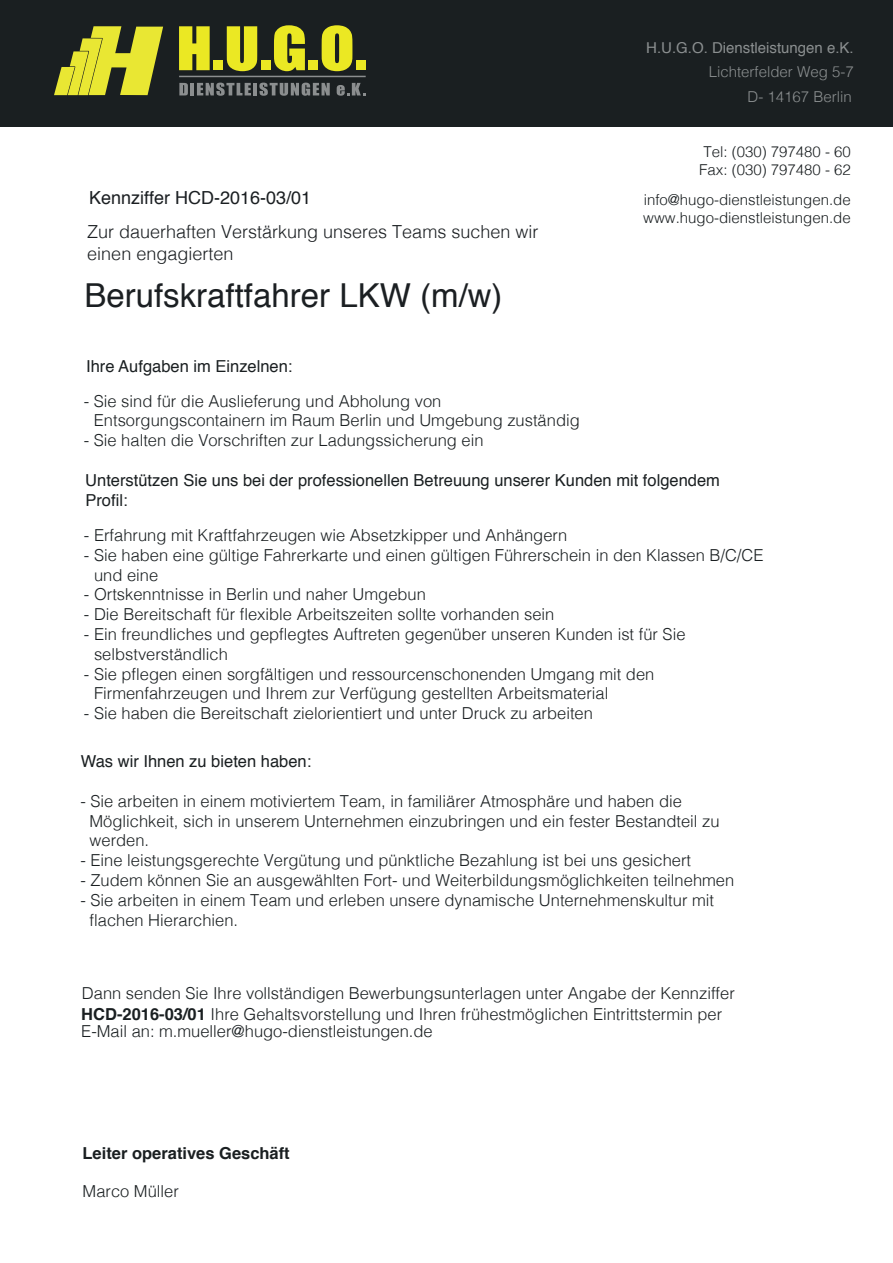
<style>
.page{position:relative;width:893px;height:1263px;background:#fff}
.page>*{position:absolute;margin:0;border:0;box-sizing:border-box;transform-origin:0 0}
.t1{font:33px "Helvetica";color:#1b1f22}
.t2{font:300 18px/22.4px "Helvetica";color:#1b1f22}
.t3{font:18px "Helvetica";color:#1b1f22}
.t4{font:300 16.5px/19.8px "Helvetica";color:#1a1f21}
.t5{font:16.5px/19.8px "Helvetica";color:#1a1f21}
.t6{font:700 16.5px "Helvetica";color:#1a1f21}
.t7{font:300 15px/18px "Helvetica";color:#1a1f21}
.t8{font:15px/24px "Helvetica";color:#8b8f90;text-align:right}
.t9{font:300 15px "Helvetica";color:#8b8f90}
.s1{font-weight:300}
.s2{font-weight:700}
</style>
<div class="page">
<div style="left:0;top:0;width:893px;height:127px;background:#1a1f21"></div>
<svg style="left:179px;top:26px;width:31px;height:44px"></svg>
<div style="left:213px;top:60px;width:10px;height:10px;background:#ebe823"></div>
<svg style="left:227px;top:26px;width:30px;height:45px"></svg>
<div style="left:261px;top:60px;width:10px;height:10px;background:#ebe823"></div>
<svg style="left:274px;top:25px;width:31px;height:46px"></svg>
<div style="left:309px;top:60px;width:9px;height:10px;background:#ebe823"></div>
<svg style="left:322px;top:25px;width:30px;height:46px"></svg>
<div style="left:356px;top:60px;width:10px;height:10px;background:#ebe823"></div>
<hr style="left:179px;top:76px;width:187px;height:1px;background:#8b8e8f">
<svg style="left:179px;top:83px;width:72px;height:13px"></svg>
<hr style="left:253px;top:83px;width:4px;height:12px;background:#8b8e8f">
<svg style="left:259px;top:83px;width:71px;height:13px"></svg>
<svg style="left:337px;top:83px;width:28px;height:13px"></svg>
<svg style="left:54px;top:26px;width:109px;height:69px"></svg>
<p class="t3" style="left:89px;top:184px;width:224px">Kennziffer HCD-2016-03/01</p>
<p class="t2" style="left:87px;top:219px;width:453px">Zur dauerhaften Verstärkung unseres Teams suchen wir einen engagierten</p>
<h1 class="t1" style="left:84px;top:270px;width:420px">Berufskraftfahrer LKW (m/w)</h1>
<p class="t5" style="left:86px;top:356px;width:208px">Ihre Aufgaben im Einzelnen:</p>
<p class="t8" style="left:646px;top:36px;width:209px">H.U.G.O. Dienstleistungen e.K.<br><span class="s1">Lichterfelder Weg 5-7</span></p>
<p class="t9" style="left:747px;top:84px;width:106px">D- 14167 Berlin</p>
<p class="t7" style="left:703px;top:142px;width:149px">Tel: (030) 797480 - 60</p>
<p class="t7" style="left:699px;top:160px;width:153px">Fax: (030) 797480 - 62</p>
<p class="t7" style="left:643px;top:190px;width:209px">info@hugo-dienstleistungen.de www.hugo-dienstleistungen.de</p>
<p class="t4" style="left:94px;top:390px;width:487px;text-indent:-10px">- Sie sind für die Auslieferung und Abholung von<br>Entsorgungscontainern im Raum Berlin und Umgebung zuständig</p>
<p class="t4" style="left:84px;top:429px;width:401px">- Sie halten die Vorschriften zur Ladungssicherung ein</p>
<p class="t5" style="left:85px;top:471px;width:636px">Unterstützen Sie uns bei der professionellen Betreuung unserer Kunden mit folgendem<br>Profil:</p>
<p class="t4" style="left:84px;top:524px;width:485px">- Erfahrung mit Kraftfahrzeugen wie Absetzkipper und Anhängern</p>
<p class="t4" style="left:94px;top:544px;width:671px;text-indent:-10px">- Sie haben eine gültige Fahrerkarte und einen gültigen Führerschein in den Klassen B/C/CE und eine</p>
<p class="t4" style="left:84px;top:583px;width:344px">- Ortskenntnisse in Berlin und naher Umgebun</p>
<p class="t4" style="left:84px;top:603px;width:472px">- Die Bereitschaft für flexible Arbeitszeiten sollte vorhanden sein</p>
<p class="t4" style="left:94px;top:623px;width:593px;text-indent:-10px">- Ein freundliches und gepflegtes Auftreten gegenüber unseren Kunden ist für Sie selbstverständlich</p>
<p class="t4" style="left:94px;top:663px;width:562px;text-indent:-10px">- Sie pflegen einen sorgfältigen und ressourcenschonenden Umgang mit den<br>Firmenfahrzeugen und Ihrem zur Verfügung gestellten Arbeitsmaterial</p>
<p class="t4" style="left:84px;top:702px;width:510px">- Sie haben die Bereitschaft zielorientiert und unter Druck zu arbeiten</p>
<p class="t5" style="left:81px;top:752px;width:232px">Was wir Ihnen zu bieten haben:</p>
<p class="t4" style="left:90px;top:790px;width:631px;text-indent:-9px">- Sie arbeiten in einem motiviertem Team, in familiärer Atmosphäre und haben die<br>Möglichkeit, sich in unserem Unternehmen einzubringen und ein fester Bestandteil zu werden.</p>
<p class="t4" style="left:80px;top:849px;width:612px">- Eine leistungsgerechte Vergütung und pünktliche Bezahlung ist bei uns gesichert</p>
<p class="t4" style="left:80px;top:869px;width:655px">- Zudem können Sie an ausgewählten Fort- und Weiterbildungsmöglichkeiten teilnehmen</p>
<p class="t4" style="left:90px;top:889px;width:626px;text-indent:-9px">- Sie arbeiten in einem Team und erleben unsere dynamische Unternehmenskultur mit flachen Hierarchien.</p>
<p class="t4" style="left:81px;top:981px;width:655px;line-height:21.6px">Dann senden Sie Ihre vollständigen Bewerbungsunterlagen unter Angabe der Kennziffer<br><span class="s2">HCD-2016-03/01</span> Ihre Gehaltsvorstellung und Ihren frühestmöglichen Eintrittstermin per</p>
<p class="t4" style="left:81px;top:1019px;width:353px">E-Mail an: m.mueller@hugo-dienstleistungen.de</p>
<p class="t6" style="left:83px;top:1140px;width:209px">Leiter operatives Geschäft</p>
<p class="t4" style="left:83px;top:1180px;width:98px">Marco Müller</p>
</div>
